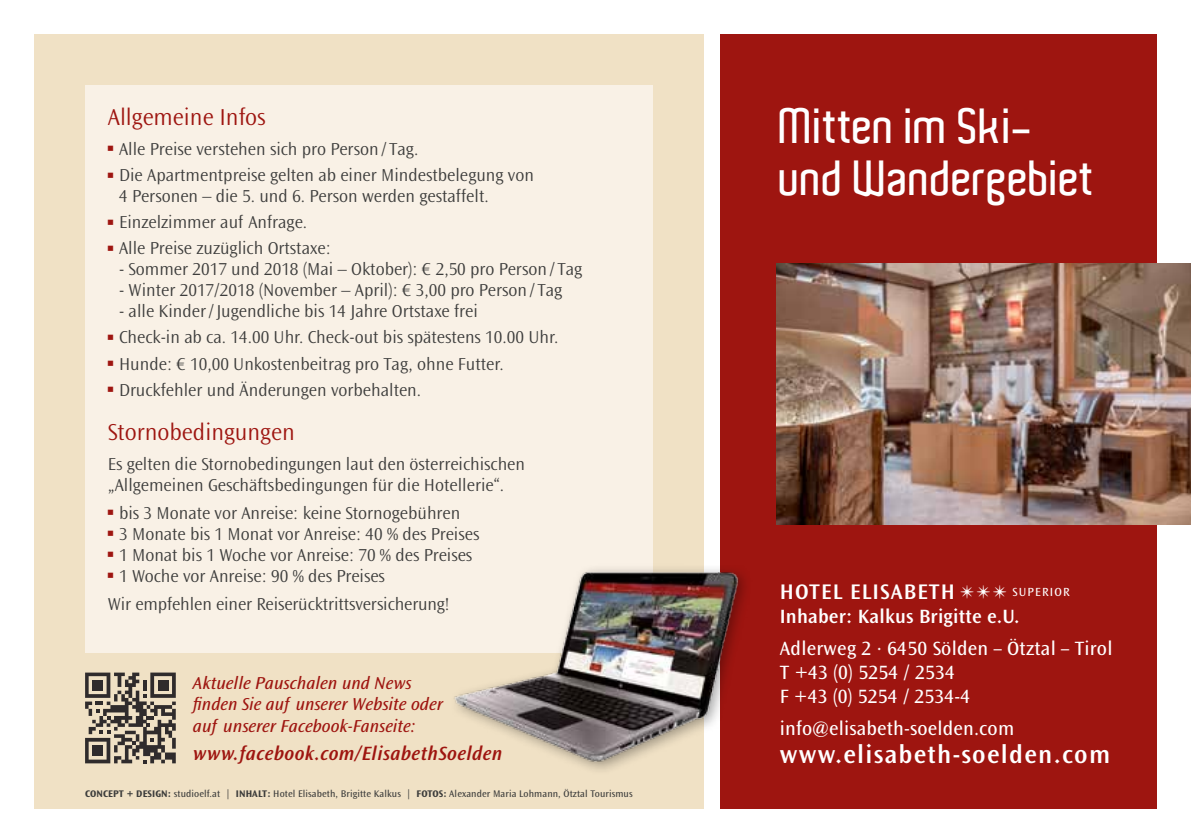
<style>
.page{position:relative;width:1191px;height:840px;background:#fff}
.page>*{position:absolute;margin:0;border:0;box-sizing:border-box;transform-origin:0 0}
.t1{font:600 48px/52px "Aldo";color:#fff}
.t2{font:600 26px "Ocean Sans Std";letter-spacing:.05em;color:#fff}
.t3{font:300 24px "Ocean Sans Std";color:#9e1510}
.t4{font:600 22px "Ocean Sans Std";letter-spacing:.05em;color:#fff}
.t5{font:20px/24px "Ocean Sans Std";letter-spacing:.01em;color:#fff}
.t6{font:italic 600 20px "Ocean Sans Std";letter-spacing:.02em;color:#9e1510}
.t7{font:600 20px "Ocean Sans Std";letter-spacing:.01em;color:#fff}
.t8{font:300 18px/21px "Ocean Sans Std";color:#3c3c3b}
.t9{font:italic 18px/21px "Ocean Sans Std";color:#9e1510}
.t10{font:12.2px "Ocean Sans Std";letter-spacing:.1em;color:#fff}
.t11{font:10px "Ocean Sans Std";letter-spacing:.01em;color:#3c3c3b}
.s1{font-weight:700}
</style>
<div class="page">
<div style="left:34px;top:34px;width:669px;height:774px;background:#f0e1c5"></div>
<div style="left:720px;top:34px;width:437px;height:774px;background:#9e1510"></div>
<img style="left:777px;top:264px;width:414px;height:260px">
<div style="left:85px;top:85px;width:567px;height:567px;background:#f9f1e6"></div>
<img style="left:445px;top:557px;width:298px;height:224px">
<svg style="left:85px;top:672px;width:91px;height:91px"></svg>
<div style="left:158px;top:679px;width:10px;height:11px;background:#2f2b2c"></div>
<div style="left:92px;top:744px;width:11px;height:11px;background:#2f2b2c"></div>
<div style="left:92px;top:679px;width:11px;height:11px;background:#2f2b2c"></div>
<h3 class="t3" style="left:108px;top:104px;width:159px">Allgemeine Infos</h3>
<p class="t8" style="left:108px;top:139px;width:312px"><sup>■</sup> Alle Preise verstehen sich pro Person / Tag.</p>
<p class="t8" style="left:119px;top:165px;width:416px;text-indent:-11px"><sup>■</sup> Die Apartmentpreise gelten ab einer Mindestbelegung von<br>4 Personen – die 5. und 6. Person werden gestaffelt.</p>
<p class="t8" style="left:108px;top:212px;width:201px"><sup>■</sup> Einzelzimmer auf Anfrage.</p>
<p class="t8" style="left:108px;top:238px;width:224px"><sup>■</sup> Alle Preise zuzüglich Ortstaxe:</p>
<p class="t8" style="left:119px;top:259px;width:464px">- Sommer 2017 und 2018 (Mai – Oktober): € 2,50 pro Person/ Tag</p>
<p class="t8" style="left:119px;top:280px;width:445px">- Winter 2017/2018 (November – April): € 3,00 pro Person / Tag</p>
<p class="t8" style="left:119px;top:301px;width:360px">- alle Kinder/Jugendliche bis 14 Jahre Ortstaxe frei</p>
<p class="t8" style="left:108px;top:327px;width:452px"><sup>■</sup> Check-in ab ca. 14.00 Uhr. Check-out bis spätestens 10.00 Uhr.</p>
<p class="t8" style="left:108px;top:353px;width:397px"><sup>■</sup> Hunde: € 10,00 Unkostenbeitrag pro Tag, ohne Futter.</p>
<p class="t8" style="left:108px;top:379px;width:315px"><sup>■</sup> Druckfehler und Änderungen vorbehalten.</p>
<h3 class="t3" style="left:108px;top:418px;width:188px">Stornobedingungen</h3>
<p class="t8" style="left:108px;top:453px;width:419px">Es gelten die Stornobedingungen laut den österreichischen „Allgemeinen Geschäftsbedingungen für die Hotellerie“.</p>
<p class="t8" style="left:108px;top:502px;width:354px"><sup>■</sup> bis 3 Monate vor Anreise: keine Stornogebühren</p>
<p class="t8" style="left:108px;top:523px;width:373px"><sup>■</sup> 3 Monate bis 1 Monat vor Anreise: 40 % des Preises</p>
<p class="t8" style="left:108px;top:544px;width:366px"><sup>■</sup> 1 Monat bis 1 Woche vor Anreise: 70 % des Preises</p>
<p class="t8" style="left:108px;top:561px;width:343px;line-height:28px"><sup>■</sup> 1 Woche vor Anreise: 90 % des Preises<br>Wir empfehlen einer Reiserücktrittsversicherung!</p>
<p class="t9" style="left:193px;top:673px;width:252px">Aktuelle Pauschalen und News finden Sie auf unserer Website oder auf unserer Facebook-Fanseite:</p>
<p class="t6" style="left:193px;top:741px;width:311px">www.facebook.com/ElisabethSoelden</p>
<p class="t11" style="left:85px;top:788px;width:549px"><span class="s1">CONCEPT + DESIGN:</span> studioelf.at | <span class="s1">INHALT:</span> Hotel Elisabeth, Brigitte Kalkus | <span class="s1">FOTOS:</span> Alexander Maria Lohmann, Ötztal Tourismus</p>
<h1 class="t1" style="left:780px;top:100px;width:316px">Mitten im Ski&shy;und Wandergebiet</h1>
<p class="t4" style="left:780px;top:579px;width:177px">HOTEL ELISABETH</p>
<p class="t10" style="left:1012px;top:585px;width:59px">SUPERIOR</p>
<p class="t7" style="left:780px;top:605px;width:241px">Inhaber: Kalkus Brigitte e.U.</p>
<p class="t5" style="left:780px;top:636px;width:334px">Adlerweg 2 . 6450 Sölden – Ötztal – Tirol<br>T +43 (0) 5254 / 2534<br>F +43 (0) 5254 / 2534-4</p>
<p class="t5" style="left:780px;top:716px;width:236px">info@elisabeth-soelden.com</p>
<h2 class="t2" style="left:780px;top:739px;width:332px">www.elisabeth-soelden.com</h2>
</div>
